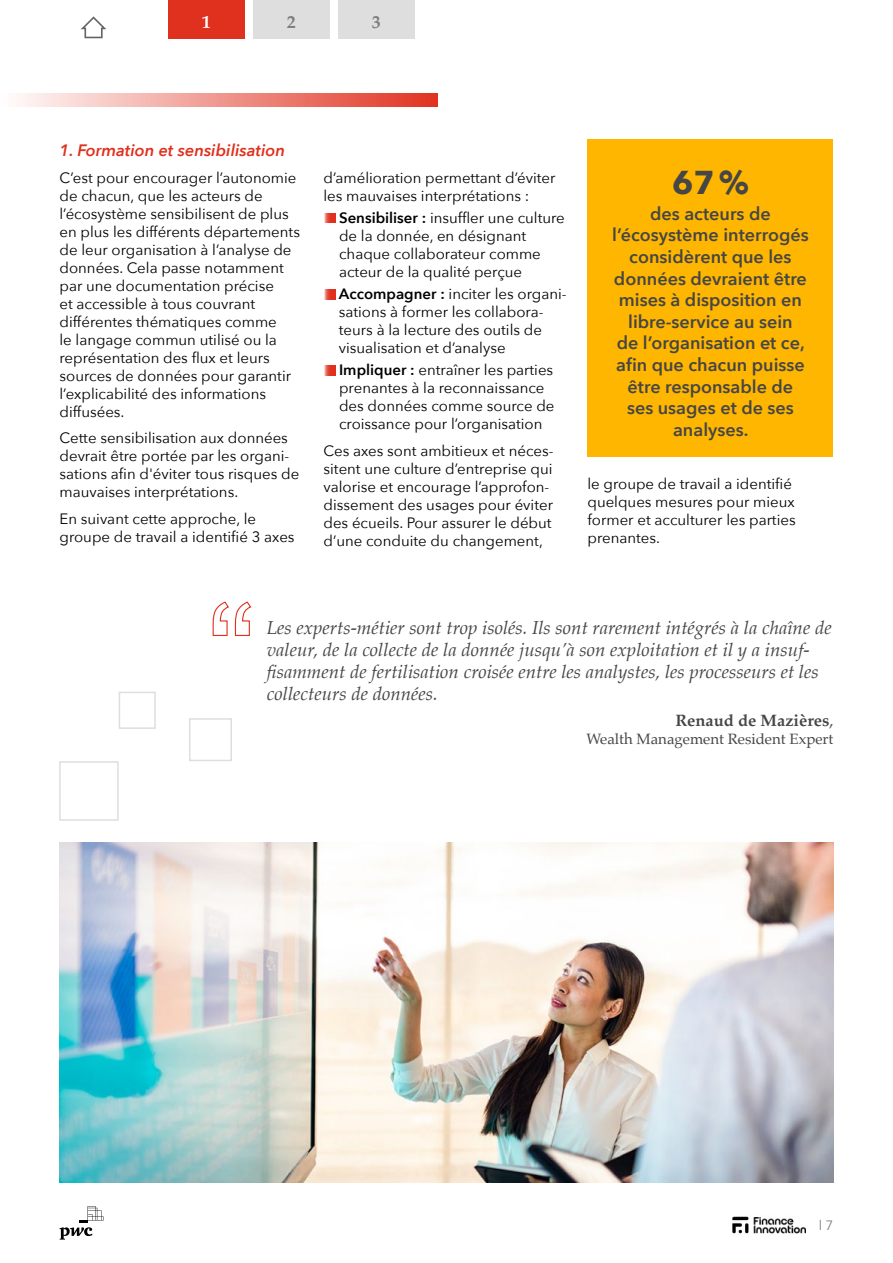
<style>
.page{position:relative;width:893px;height:1263px;background:#fff}
.page>*{position:absolute;margin:0;border:0;box-sizing:border-box;transform-origin:0 0}
.t1{font:700 33px "Avenir Next";color:#464646}
.t2{font:italic 18.75px/21.8px "Palatino";color:#464646}
.t3{font:600 18px/21.6px "Avenir Next";color:#464646;text-align:center}
.t4{font:700 18px "Palatino";color:#7d7d7d}
.t5{font:700 18px "Palatino";color:#fff}
.t6{font:italic 600 16.5px "Avenir Next";color:#e0301e}
.t7{font:700 16.5px "Palatino";color:#464646}
.t8{font:15px/18px "Avenir Next";color:#000}
.t9{font:15px "Palatino";color:#464646}
.t10{font:13.5px "Avenir Next";color:#7d7d7d}
.s1{font-weight:600}
.s2{font-weight:400}
</style>
<div class="page">
<svg style="left:60px;top:1206px;width:44px;height:33px"></svg>
<img style="left:733px;top:1216px;width:72px;height:18px">
<svg style="left:324px;top:213px;width:11px;height:10px"></svg>
<svg style="left:324px;top:289px;width:11px;height:10px"></svg>
<svg style="left:324px;top:366px;width:11px;height:9px"></svg>
<svg style="left:19px;top:94px;width:418px;height:12px;background:#ee938a"></svg>
<div style="left:59px;top:761px;width:60px;height:60px;border:2px solid #dedede"></div>
<div style="left:189px;top:718px;width:43px;height:43px;border:2px solid #dedede"></div>
<div style="left:119px;top:692px;width:37px;height:37px;border:2px solid #dedede"></div>
<svg style="left:212px;top:601px;width:40px;height:35px"></svg>
<img style="left:60px;top:842px;width:773px;height:340px">
<div style="left:587px;top:140px;width:246px;height:317px;background:#ffb600"></div>
<svg style="left:81px;top:16px;width:25px;height:22px"></svg>
<div style="left:253px;top:0;width:77px;height:38px;background:#dedede"></div>
<div style="left:338px;top:0;width:77px;height:38px;background:#dedede"></div>
<div style="left:168px;top:0;width:76px;height:38px;background:#e0301e"></div>
<p class="t5" style="left:202px;top:6px;width:10px">1</p>
<p class="t4" style="left:287px;top:6px;width:10px">2</p>
<p class="t4" style="left:372px;top:6px;width:10px">3</p>
<p class="t6" style="left:60px;top:136px;width:227px">1. Formation et sensibilisation</p>
<p class="t8" style="left:60px;top:168px;width:242px">C’est pour encourager l’autonomie de chacun, que les acteurs de l’écosystème sensibilisent de plus en plus les différents départements de leur organisation à l’analyse de données. Cela passe notamment par une documentation précise<br>et accessible à tous couvrant différentes thématiques comme<br>le langage commun utilisé ou la représentation des flux et leurs sources de données pour garantir l’explicabilité des informations diffusées.</p>
<p class="t8" style="left:60px;top:428px;width:241px">Cette sensibilisation aux données devrait être portée par les organi&shy;sations afin d'éviter tous risques de mauvaises interprétations.</p>
<p class="t8" style="left:60px;top:509px;width:237px">En suivant cette approche, le groupe de travail a identifié 3 axes</p>
<p class="t8" style="left:323px;top:168px;width:233px">d’amélioration permettant d’éviter les mauvaises interprétations :</p>
<p class="t8" style="left:339px;top:208px;width:227px"><span class="s1">Sensibiliser :</span> insuffler une culture de la donnée, en désignant chaque collaborateur comme acteur de la qualité perçue</p>
<p class="t8" style="left:339px;top:284px;width:229px"><span class="s1">Accompagner :</span> inciter les organi&shy;sations à former les collabora&shy;teurs à la lecture des outils de visualisation et d’analyse</p>
<p class="t8" style="left:339px;top:361px;width:217px"><span class="s1">Impliquer :</span> entraîner les parties prenantes à la reconnaissance des données comme source de croissance pour l’organisation</p>
<p class="t8" style="left:323px;top:441px;width:232px">Ces axes sont ambitieux et néces&shy;sitent une culture d’entreprise qui valorise et encourage l’approfon&shy;dissement des usages pour éviter des écueils. Pour assurer le début d’une conduite du changement,</p>
<h1 class="t1" style="left:672px;top:154px;width:78px">67%</h1>
<p class="t3" style="left:612px;top:202px;width:198px">des acteurs de l’écosystème interrogés considèrent que les données devraient être mises à disposition en libre-service au sein<br>de l’organisation et ce, afin que chacun puisse être responsable de ses usages et de ses analyses.</p>
<p class="t8" style="left:587px;top:474px;width:210px">le groupe de travail a identifié quelques mesures pour mieux former et acculturer les parties prenantes.</p>
<p class="t2" style="left:267px;top:617px;width:566px">Les experts-métier sont trop isolés. Ils sont rarement intégrés à la chaîne de valeur, de la collecte de la donnée jusqu’à son exploitation et il y a insuf&shy;fisamment de fertilisation croisée entre les analystes, les processeurs et les collecteurs de données.</p>
<p class="t7" style="left:675px;top:706px;width:160px">Renaud de Mazières<span class="s2">,</span></p>
<p class="t9" style="left:587px;top:726px;width:248px">Wealth Management Resident Expert</p>
<p class="t10" style="left:819px;top:1213px;width:16px">ⅼ 7</p>
</div>
